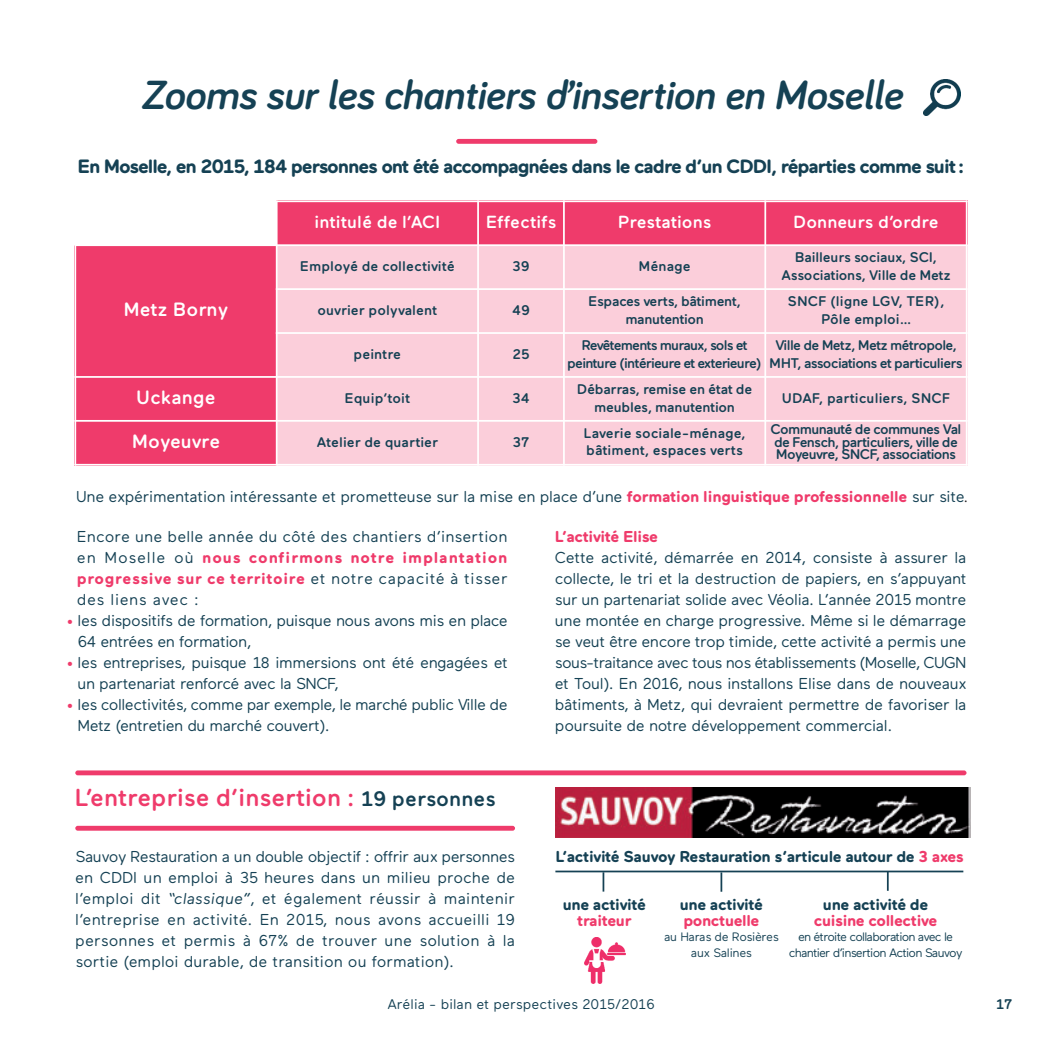
<style>
.page{position:relative;width:1042px;height:1042px;background:#fff}
.page>*{position:absolute;margin:0;border:0;box-sizing:border-box;transform-origin:0 0}
.t1{font:italic 700 42px "Bariol";letter-spacing:-.005em;color:#154154}
.t2{font:500 24.5px "Maax Rounded";color:#ef3b6b}
.t3{font:700 19.25px "Maax Rounded";letter-spacing:-.06em;color:#154154}
.t4{font:500 19.25px "Maax Rounded";color:#fff}
.t5{font:500 17.5px "Maax Rounded";color:#fff}
.t6{font:15.75px/21px "Maax Rounded";letter-spacing:-.025em;color:#154154;text-align:justify}
.t7{font:700 15.75px "Maax Rounded";letter-spacing:-.03em;color:#154154}
.t8{font:700 15.75px "Maax Rounded";letter-spacing:-.03em;color:#ef3b6b}
.t9{font:500 14px/17.5px "Maax Rounded";color:#154154;text-align:center}
.t10{font:500 14px/17.5px "Maax Rounded";letter-spacing:-.02em;color:#154154;text-align:center}
.t11{font:500 14px/12.2px "Maax Rounded";letter-spacing:-.05em;color:#154154;text-align:center}
.t12{font:500 14px/17.5px "Maax Rounded";letter-spacing:-.06em;color:#154154;text-align:center}
.t13{font:14px "Maax Rounded";color:#154154}
.t14{font:12.25px/15.8px "Maax Rounded";letter-spacing:-.06em;color:#154154;text-align:center}
.t15{font:12.25px/15.8px "Maax Rounded";letter-spacing:-.03em;color:#154154;text-align:center}
.s1{font-weight:700;color:#ef3b6b}
.s2{font-family:"Bariol";font-size:17.5px;color:#231f20}
.s3{color:#ef3b6b}
.s4{font-size:21px;color:#154154}
.s5{font-style:italic}
</style>
<div class="page">
<img style="left:555px;top:787px;width:415px;height:50px">
<hr style="left:75px;top:826px;width:440px;height:4px;background:#ef3b6b;border-radius:2px">
<div style="left:456px;top:139px;width:141px;height:5px;background:#ef3b6b;border-radius:2px"></div>
<div style="left:75px;top:770px;width:891px;height:5px;background:#ef3b6b;border-radius:2px"></div>
<img style="left:924px;top:79px;width:36px;height:37px">
<svg style="left:602px;top:872px;width:2px;height:19px"></svg>
<hr style="left:720px;top:872px;width:2px;height:20px;background:#154154">
<svg style="left:887px;top:872px;width:1px;height:19px"></svg>
<hr style="left:555px;top:870px;width:408px;height:2px;background:#154154">
<img style="left:585px;top:937px;width:41px;height:46px">
<div style="left:277px;top:200px;width:201px;height:45px;background:#ef3b6b"></div>
<div style="left:478px;top:200px;width:86px;height:45px;background:#ef3b6b"></div>
<div style="left:564px;top:200px;width:201px;height:45px;background:#ef3b6b"></div>
<div style="left:765px;top:200px;width:202px;height:45px;background:#ef3b6b"></div>
<div style="left:74px;top:245px;width:203px;height:132px;background:#ef3b6b"></div>
<div style="left:277px;top:245px;width:201px;height:44px;background:#fbceda"></div>
<div style="left:478px;top:245px;width:86px;height:44px;background:#fbceda"></div>
<div style="left:564px;top:245px;width:201px;height:44px;background:#fbceda"></div>
<div style="left:765px;top:245px;width:202px;height:44px;background:#fbceda"></div>
<div style="left:277px;top:289px;width:201px;height:44px;background:#fbceda"></div>
<div style="left:478px;top:289px;width:86px;height:44px;background:#fbceda"></div>
<div style="left:564px;top:289px;width:201px;height:44px;background:#fbceda"></div>
<div style="left:765px;top:289px;width:202px;height:44px;background:#fbceda"></div>
<div style="left:277px;top:333px;width:201px;height:44px;background:#fbceda"></div>
<div style="left:478px;top:333px;width:86px;height:44px;background:#fbceda"></div>
<div style="left:564px;top:333px;width:201px;height:44px;background:#fbceda"></div>
<div style="left:765px;top:333px;width:202px;height:44px;background:#fbceda"></div>
<div style="left:74px;top:377px;width:203px;height:44px;background:#ef3b6b"></div>
<div style="left:277px;top:377px;width:201px;height:44px;background:#fbceda"></div>
<div style="left:478px;top:377px;width:86px;height:44px;background:#fbceda"></div>
<div style="left:564px;top:377px;width:201px;height:44px;background:#fbceda"></div>
<div style="left:765px;top:377px;width:202px;height:44px;background:#fbceda"></div>
<div style="left:74px;top:421px;width:203px;height:45px;background:#ef3b6b"></div>
<div style="left:277px;top:421px;width:201px;height:45px;background:#fbceda"></div>
<div style="left:478px;top:421px;width:86px;height:45px;background:#fbceda"></div>
<div style="left:564px;top:421px;width:201px;height:45px;background:#fbceda"></div>
<div style="left:765px;top:421px;width:202px;height:45px;background:#fbceda"></div>
<hr style="left:74px;top:200px;width:2px;height:266px;background:#fff">
<hr style="left:276px;top:200px;width:1px;height:266px;background:#fff">
<hr style="left:477px;top:200px;width:2px;height:266px;background:#fff">
<hr style="left:563px;top:200px;width:2px;height:266px;background:#fff">
<hr style="left:764px;top:200px;width:2px;height:266px;background:#fff">
<hr style="left:966px;top:200px;width:1px;height:266px;background:#fff">
<hr style="left:74px;top:200px;width:893px;height:2px;background:#fff">
<hr style="left:74px;top:244px;width:893px;height:2px;background:#fff">
<hr style="left:276px;top:288px;width:691px;height:2px;background:#fff">
<hr style="left:276px;top:332px;width:691px;height:2px;background:#fff">
<hr style="left:74px;top:376px;width:893px;height:2px;background:#fff">
<hr style="left:74px;top:420px;width:893px;height:2px;background:#fff">
<hr style="left:74px;top:464px;width:893px;height:2px;background:#fff">
<h1 class="t1" style="left:141px;top:80px;width:763px">Zooms sur les chantiers d’insertion en Moselle</h1>
<p class="t3" style="left:77px;top:159px;width:888px">En Moselle, en 2015, 184 personnes ont été accompagnées dans le cadre d’un CDDI, réparties comme suit:</p>
<p class="t4" style="left:123px;top:303px;width:106px">Metz Borny</p>
<p class="t5" style="left:314px;top:216px;width:127px">intitulé de l’ACI</p>
<p class="t5" style="left:486px;top:216px;width:72px">Effectifs</p>
<p class="t5" style="left:618px;top:216px;width:95px">Prestations</p>
<p class="t5" style="left:793px;top:216px;width:147px">Donneurs d’ordre</p>
<p class="t9" style="left:300px;top:259px;width:156px">Employé de collectivité</p>
<p class="t10" style="left:512px;top:259px;width:19px">39</p>
<p class="t10" style="left:638px;top:259px;width:53px">Ménage</p>
<p class="t10" style="left:781px;top:250px;width:171px">Bailleurs sociaux, SCI,<br>Associations, Ville de Metz</p>
<p class="t9" style="left:318px;top:303px;width:121px">ouvrier polyvalent</p>
<p class="t10" style="left:512px;top:303px;width:19px">49</p>
<p class="t10" style="left:588px;top:294px;width:154px">Espaces verts, bâtiment, manutention</p>
<p class="t9" style="left:787px;top:294px;width:159px">SNCF (ligne LGV, TER),<br>Pôle emploi…</p>
<p class="t9" style="left:353px;top:346px;width:49px">peintre</p>
<p class="t10" style="left:512px;top:346px;width:19px">25</p>
<p class="t12" style="left:567px;top:338px;width:196px">Revêtements muraux, sols et peinture (intérieure et exterieure)</p>
<p class="t11" style="left:769px;top:338px;width:195px;line-height:17.5px">Ville de Metz, Metz métropole,<br>MHT, associations et particuliers</p>
<p class="t4" style="left:136px;top:390px;width:81px">Uckange</p>
<p class="t9" style="left:344px;top:390px;width:67px">Equip’toit</p>
<p class="t10" style="left:512px;top:390px;width:19px">34</p>
<p class="t10" style="left:577px;top:382px;width:177px">Débarras, remise en état de meubles, manutention</p>
<p class="t9" style="left:782px;top:390px;width:170px">UDAF, particuliers, SNCF</p>
<p class="t4" style="left:132px;top:434px;width:90px">Moyeuvre</p>
<p class="t9" style="left:316px;top:434px;width:123px">Atelier de quartier</p>
<p class="t10" style="left:512px;top:434px;width:19px">37</p>
<p class="t9" style="left:583px;top:425px;width:164px;text-align:left">Laverie sociale-ménage, bâtiment, espaces verts</p>
<p class="t11" style="left:770px;top:425px;width:192px;text-align:left">Communauté de communes Val de Fensch, particuliers, ville de<br>Moyeuvre, SNCF, associations</p>
<p class="t6" style="left:76px;top:487px;width:892px">Une expérimentation intéressante et prometteuse sur la mise en place d’une <span class="s1">formation linguistique professionnelle</span> sur site<span class="s2">.</span></p>
<p class="t6" style="left:77px;top:528px;width:432px">Encore une belle année du côté des chantiers d’insertion en Moselle où <span class="s1">nous confirmons notre implantation progressive sur ce territoire</span> et notre capacité à tisser des liens avec :</p>
<p class="t6" style="left:77px;top:612px;width:432px;text-indent:-10px"><span class="s3">•</span> les dispositifs de formation, puisque nous avons mis en place<br>64 entrées en formation,</p>
<p class="t6" style="left:77px;top:654px;width:432px;text-indent:-11px"><span class="s3">•</span> les entreprises, puisque 18 immersions ont été engagées et un partenariat renforcé avec la SNCF,</p>
<p class="t6" style="left:77px;top:696px;width:432px;text-indent:-10px"><span class="s3">•</span> les collectivités, comme par exemple, le marché public Ville de<br>Metz (entretien du marché couvert).</p>
<p class="t8" style="left:555px;top:531px;width:105px">L’activité Elise</p>
<p class="t6" style="left:555px;top:548px;width:413px">Cette activité, démarrée en 2014, consiste à assurer la collecte, le tri et la destruction de papiers, en s’appuyant sur un partenariat solide avec Véolia. L’année 2015 montre une montée en charge progressive. Même si le démarrage se veut être encore trop timide, cette activité a permis une sous-traitance avec tous nos établissements (Moselle, CUGN et Toul). En 2016, nous installons Elise dans de nouveaux bâtiments, à Metz, qui devraient permettre de favoriser la poursuite de notre développement commercial.</p>
<h2 class="t2" style="left:74px;top:789px;width:423px">L’entreprise d’insertion : <span class="s4">19 personnes</span></h2>
<p class="t6" style="left:75px;top:847px;width:441px">Sauvoy Restauration a un double objectif : offrir aux personnes en CDDI un emploi à 35 heures dans un milieu proche de l’emploi dit <span class="s5">“classique”</span>, et également réussir à maintenir l’entreprise en activité. En 2015, nous avons accueilli 19 personnes et permis à 67% de trouver une solution à la sortie (emploi durable, de transition ou formation).</p>
<p class="t7" style="left:555px;top:851px;width:410px">L’activité Sauvoy Restauration s’articule autour de <span class="s3">3 axes</span></p>
<p class="t7" style="left:563px;top:899px;width:85px">une activité</p>
<p class="t8" style="left:577px;top:914px;width:56px">traiteur</p>
<p class="t7" style="left:680px;top:899px;width:85px">une activité</p>
<p class="t8" style="left:683px;top:914px;width:77px">ponctuelle</p>
<p class="t15" style="left:664px;top:930px;width:116px">au Haras de Rosières aux Salines</p>
<p class="t7" style="left:823px;top:899px;width:107px">une activité de</p>
<p class="t8" style="left:814px;top:914px;width:125px">cuisine collective</p>
<p class="t14" style="left:789px;top:930px;width:175px">en étroite collaboration avec le chantier d’insertion Action Sauvoy</p>
<p class="t13" style="left:387px;top:998px;width:269px">Arélia - bilan et perspectives 2015/2016</p>
<p class="t10" style="left:996px;top:996px;width:18px">17</p>
</div>
